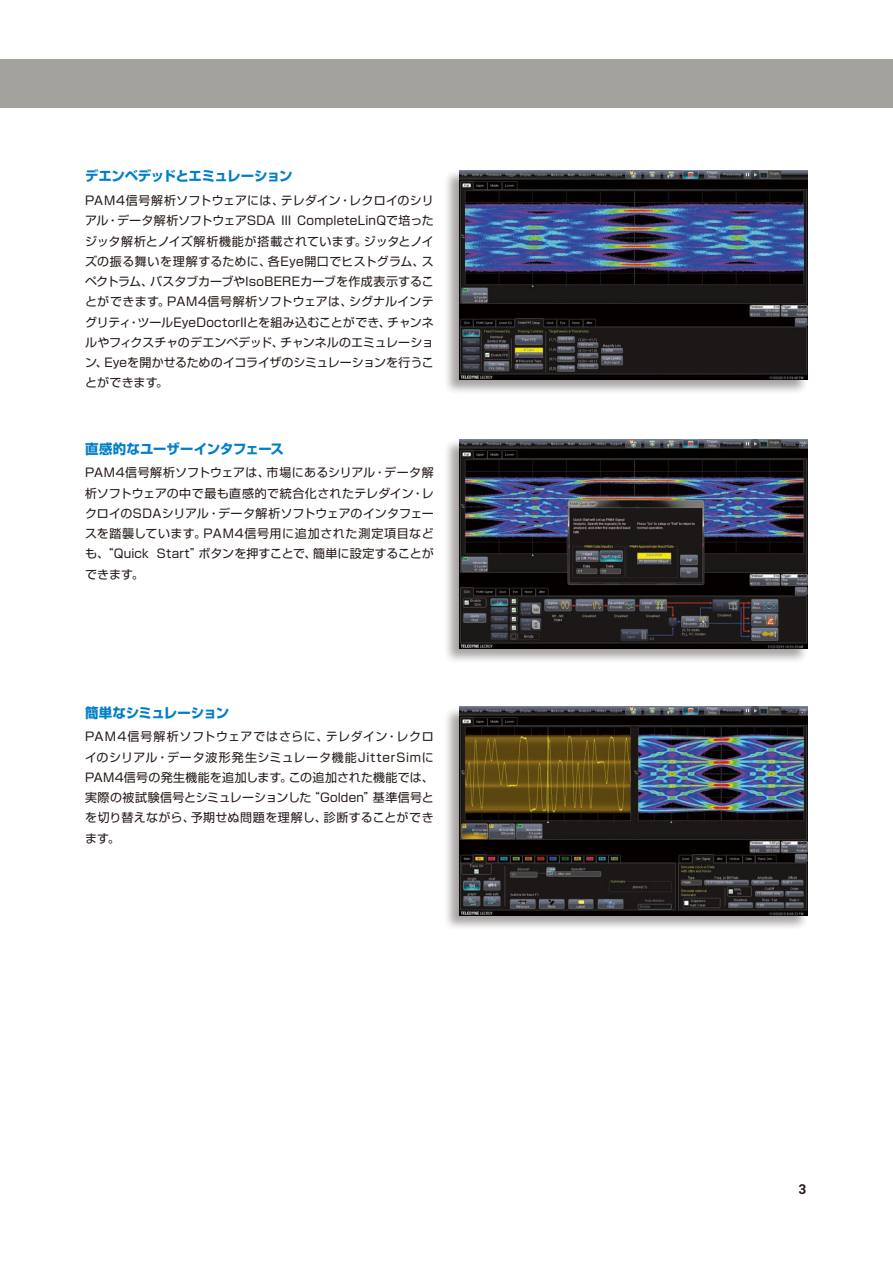
<style>
.page{position:relative;width:893px;height:1263px;background:#fff}
.page>*{position:absolute;margin:0;border:0;box-sizing:border-box;transform-origin:0 0}
.t1{font:700 13.5px "Shin Go";letter-spacing:-.025em;color:#007fc8}
.t2{font:700 13.5px "Roboto";color:#231916}
.t3{font:12px/20.2px "Shin Go";letter-spacing:.01em;color:#231916;text-align:justify}
</style>
<div class="page">
<div style="left:0;top:60px;width:881px;height:48px;background:#a3a29d"></div>
<div style="left:443px;top:169px;width:365px;height:226px;background:#231916;opacity:.4"></div>
<img style="left:459px;top:170px;width:349px;height:209px">
<div style="left:443px;top:438px;width:365px;height:226px;background:#231916;opacity:.4"></div>
<img style="left:459px;top:439px;width:349px;height:209px">
<div style="left:443px;top:706px;width:365px;height:224px;background:#231916;opacity:.4"></div>
<img style="left:459px;top:707px;width:349px;height:208px">
<p class="t1" style="left:85px;top:167px;width:209px">デエンベデッドとエミュレーション</p>
<p class="t3" style="left:85px;top:190px;width:350px">PAM4信号解析ソフトウェアには、テレダイン・レクロイのシリアル・データ解析ソフトウェアSDA III CompleteLinQで培ったジッタ解析とノイズ解析機能が搭載されています。ジッタとノイズの振る舞いを理解するために、各Eye開口でヒストグラム、スペクトラム、バスタブカーブやIsoBEREカーブを作成表示することができます。PAM4信号解析ソフトウェアは、シグナルインテグリティ・ツールEyeDoctorIIとを組み込むことができ、チャンネルやフィクスチャのデエンベデッド、チャンネルのエミュレーション、Eyeを開かせるためのイコライザのシミュレーションを行うことができます。</p>
<p class="t1" style="left:85px;top:440px;width:200px">直感的なユーザーインタフェース</p>
<p class="t3" style="left:85px;top:462px;width:350px">PAM4信号解析ソフトウェアは、市場にあるシリアル・データ解析ソフトウェアの中で最も直感的で統合化されたテレダイン・レクロイのSDAシリアル・データ解析ソフトウェアのインタフェースを踏襲しています。PAM4信号用に追加された測定項目なども、“Quick Start”ボタンを押すことで、簡単に設定することができます。</p>
<p class="t1" style="left:85px;top:704px;width:146px">簡単なシミュレーション</p>
<p class="t3" style="left:85px;top:726px;width:350px">PAM4信号解析ソフトウェアではさらに、テレダイン・レクロイのシリアル・データ波形発生シミュレータ機能JitterSimにPAM4信号の発生機能を追加します。この追加された機能では、実際の被試験信号とシミュレーションした“Golden”基準信号とを切り替えながら、予期せぬ問題を理解し、診断することができます。</p>
<p class="t2" style="left:799px;top:1180px;width:9px">3</p>
</div>
